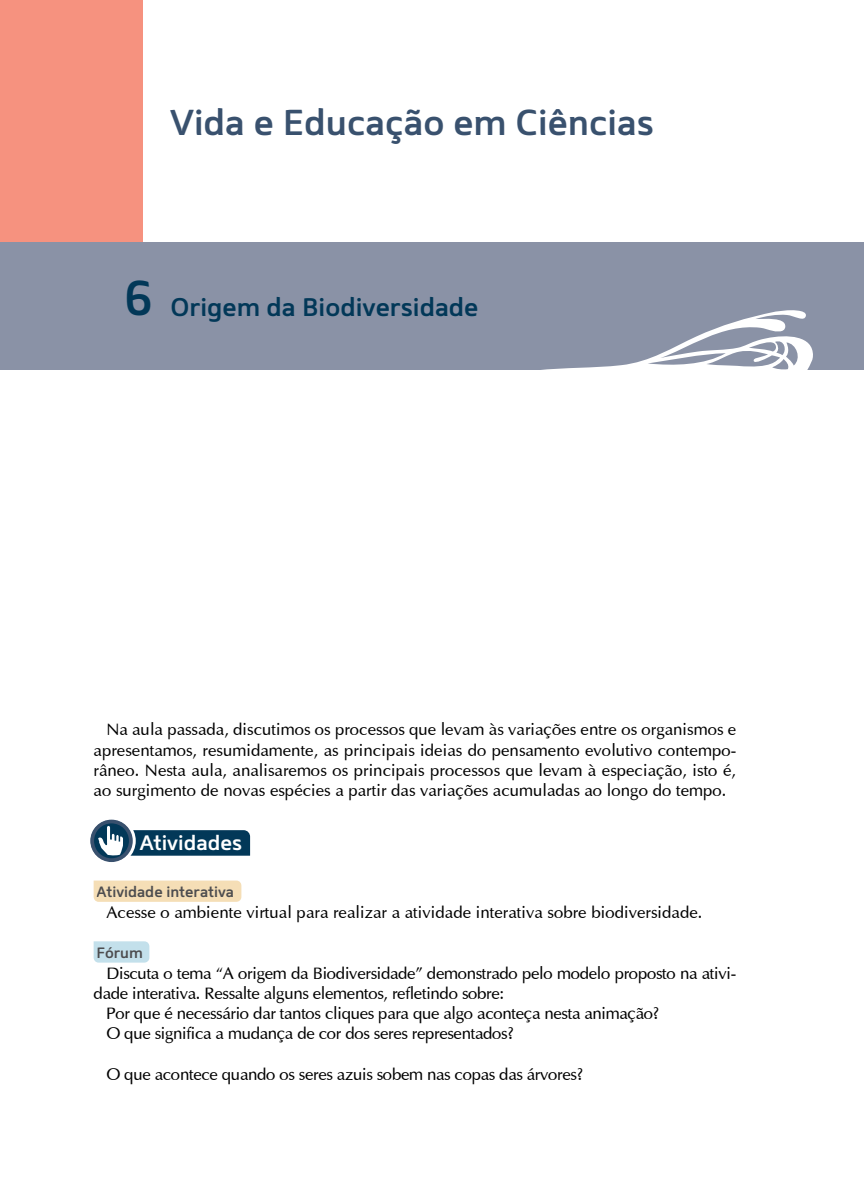
<style>
.page{position:relative;width:864px;height:1187px;background:#fff}
.page>*{position:absolute;margin:0;border:0;box-sizing:border-box;transform-origin:0 0}
.t1{font:600 36px "Mentone";color:#39516e}
.t2{font:600 25.5px "Mentone";color:#023858}
.t3{font:600 21px "Mentone";color:#fff}
.t4{font:16.8px/20.2px "Optima";letter-spacing:-.02em;color:#000;text-align:justify}
.t5{font:16.8px "Optima";color:#000}
.t6{font:600 15px "Mentone";color:#4d4d4f}
.s1{font-size:48.75px}
</style>
<div class="page">
<div style="left:0;top:0;width:143px;height:291px;background:#f6927f"></div>
<div style="left:0;top:242px;width:863px;height:128px;background:#8a92a6"></div>
<svg style="left:541px;top:310px;width:272px;height:60px"></svg>
<svg style="left:93px;top:880px;width:149px;height:22px;background:#f5dfb9"></svg>
<svg style="left:93px;top:941px;width:57px;height:22px"></svg>
<svg style="left:92px;top:821px;width:39px;height:39px"></svg>
<div style="left:90px;top:819px;width:43px;height:43px;border:4px solid #39516e;border-radius:50%"></div>
<div style="left:87px;top:816px;width:49px;height:49px;border:3px solid #fff;border-radius:50%"></div>
<svg style="left:98px;top:823px;width:153px;height:34px"></svg>
<h1 class="t1" style="left:170px;top:100px;width:485px">Vida e Educação em Ciências</h1>
<h2 class="t2" style="left:124px;top:291px;width:356px"><span class="s1">6</span> Origem da Biodiversidade</h2>
<p class="t4" style="left:94px;top:719px;width:644px;text-indent:13px">Na aula passada, discutimos os processos que levam às variações entre os organismos e apresentamos, resumidamente, as principais ideias do pensamento evolutivo contempo&shy;râneo. Nesta aula, analisaremos os principais processos que levam à especiação, isto é, ao surgimento de novas espécies a partir das variações acumuladas ao longo do tempo.</p>
<p class="t3" style="left:140px;top:830px;width:104px">Atividades</p>
<p class="t6" style="left:97px;top:882px;width:139px">Atividade interativa</p>
<p class="t5" style="left:106px;top:901px;width:597px">Acesse o ambiente virtual para realizar a atividade interativa sobre biodiversidade.</p>
<p class="t6" style="left:97px;top:943px;width:48px">Fórum</p>
<p class="t4" style="left:106px;top:962px;width:631px">Discuta o tema “A origem da Biodiversidade” demonstrado pelo modelo proposto na ativi-</p>
<p class="t4" style="left:94px;top:982px;width:412px">dade interativa. Ressalte alguns elementos, refletindo sobre:</p>
<p class="t4" style="left:106px;top:1003px;width:554px">Por que é necessário dar tantos cliques para que algo aconteça nesta animação?</p>
<p class="t4" style="left:106px;top:1023px;width:409px">O que significa a mudança de cor dos seres representados?</p>
<p class="t4" style="left:106px;top:1063px;width:478px">O que acontece quando os seres azuis sobem nas copas das árvores?</p>
</div>
